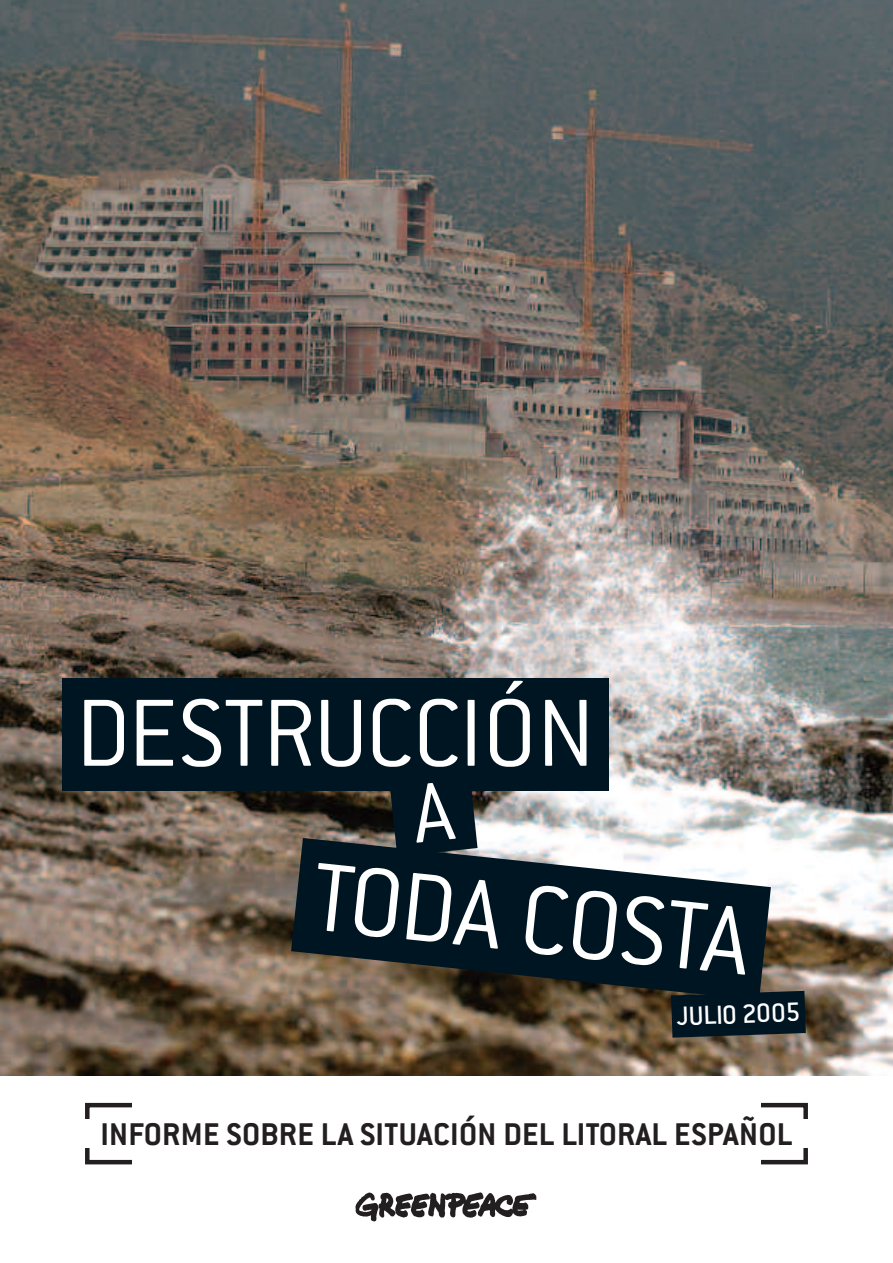
<style>
.page{position:relative;width:893px;height:1263px;background:#fff}
.page>*{position:absolute;margin:0;border:0;box-sizing:border-box;transform-origin:0 0}
.t1{font:300 106.05px "Conduit ITC";color:#fff}
.t2{font:300 104.7px "Conduit ITC";letter-spacing:-.015em;color:#fff}
.t3{font:700 34.5px "Conduit ITC";letter-spacing:.01em;color:#231f20}
.t4{font:500 28.95px "Conduit ITC";color:#fff}
</style>
<div class="page">
<div style="left:85px;top:1103px;width:723px;height:61px;border:4px solid #231f20"></div>
<div style="left:68px;top:1119px;width:757px;height:29px;background:#fff"></div>
<div style="left:132px;top:1085px;width:629px;height:97px;background:#fff"></div>
<img style="left:0;top:0;width:893px;height:1076px">
<div style="left:62px;top:678px;width:546px;height:113px;background:#001522"></div>
<svg style="left:291px;top:838px;width:480px;height:162px;background:#313d42"></svg>
<svg style="left:671px;top:991px;width:135px;height:47px;background:#0a1b26"></svg>
<svg style="left:355px;top:1192px;width:182px;height:29px"></svg>
<svg style="left:389px;top:791px;width:88px;height:65px;background:#0b1d28"></svg>
<h2 class="t2" style="left:76px;top:700px;width:521px">DESTRUCCIÓN</h2>
<h1 class="t1" style="left:316px;top:863px;width:441px;rotate:6deg">TODA COSTA</h1>
<p class="t4" style="left:676px;top:1007px;width:125px;rotate:-2deg">JULIO 2005</p>
<p class="t3" style="left:101px;top:1124px;width:693px">INFORME SOBRE LA SITUACIÓN DEL LITORAL ESPAÑOL</p>
</div>
